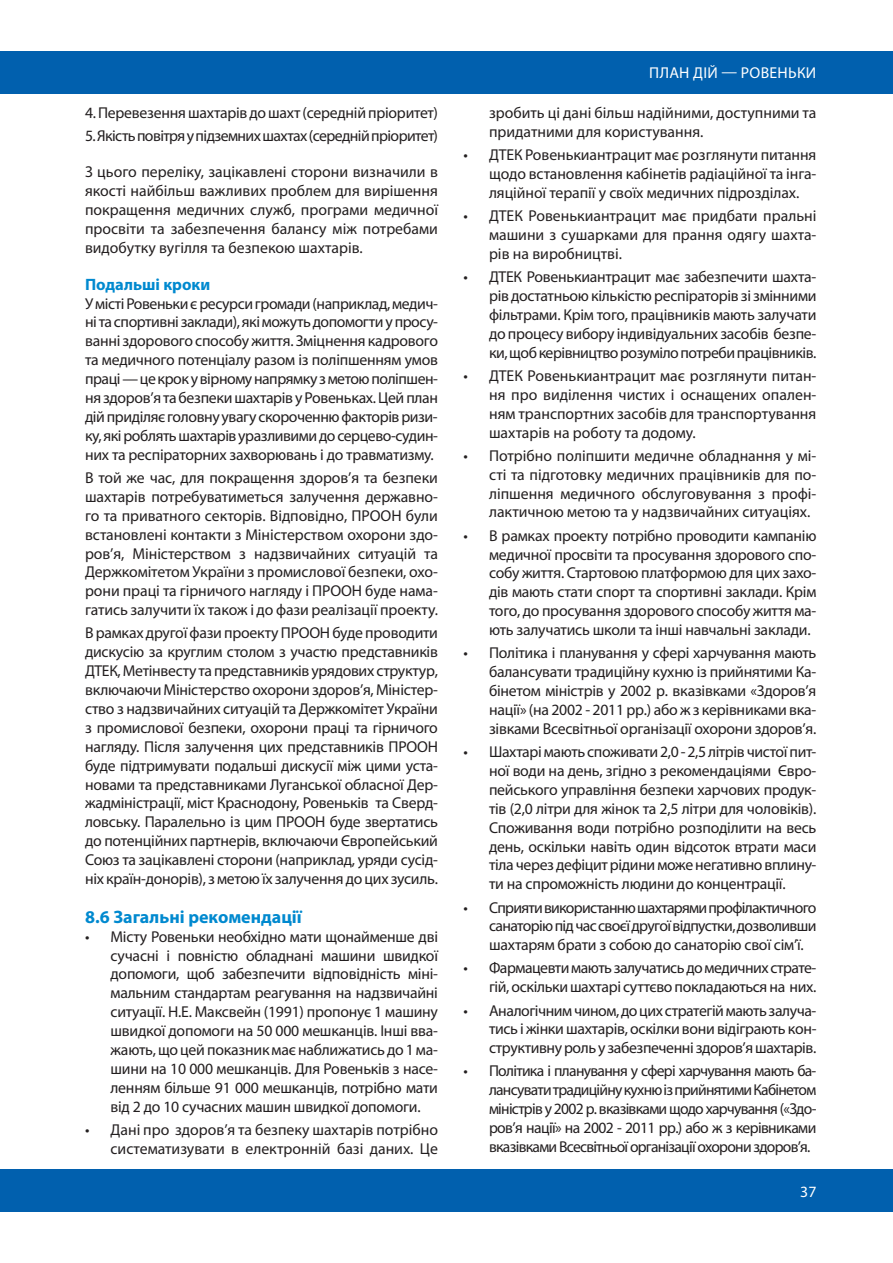
<style>
.page{position:relative;width:893px;height:1263px;background:#fff}
.page>*{position:absolute;margin:0;border:0;box-sizing:border-box;transform-origin:0 0}
.t1{font:700 18px "Myriad Pro";color:#0089cf}
.t2{font:700 16.5px "Myriad Pro";color:#0089cf}
.t3{font:15.75px/18.9px "Myriad Pro";letter-spacing:-.015em;color:#231f20;text-align:justify}
.t4{font:15.75px "Myriad Pro";letter-spacing:-.035em;color:#231f20}
.t5{font:15.75px "Myriad Pro";letter-spacing:.02em;color:#fff}
</style>
<div class="page">
<div style="left:0;top:51px;width:893px;height:43px;background:#0160ae"></div>
<div style="left:0;top:1169px;width:893px;height:43px;background:#0160ae"></div>
<p class="t3" style="left:85px;top:103px;width:354px">4. Перевезення шахтарів до шахт (середній пріоритет)</p>
<p class="t4" style="left:85px;top:126px;width:355px">5. Якість повітря у підземних шахтах (середній пріоритет)</p>
<p class="t3" style="left:85px;top:162px;width:354px">З цього переліку, зацікавлені сторони визначили в якості найбільш важливих проблем для вирішення покращення медичних служб, програми медичної просвіти та забезпечення балансу між потребами видобутку вугілля та безпекою шахтарів.</p>
<p class="t2" style="left:85px;top:273px;width:127px">Подальші кроки</p>
<p class="t3" style="left:85px;top:294px;width:355px">У місті Ровеньки є ресурси громади (наприклад, медич&shy;ні та спортивні заклади), які можуть допомогти у просу&shy;ванні здорового способу життя. Зміцнення кадрового та медичного потенціалу разом із поліпшенням умов праці — це крок у вірному напрямку з метою поліпшен&shy;ня здоров’я та безпеки шахтарів у Ровеньках. Цей план дій приділяє головну увагу скороченню факторів ризи&shy;ку, які роблять шахтарів уразливими до серцево-судин&shy;них та респіраторних захворювань і до травматизму.</p>
<p class="t3" style="left:85px;top:468px;width:354px">В той же час, для покращення здоров’я та безпеки шахтарів потребуватиметься залучення державно&shy;го та приватного секторів. Відповідно, ПРООН були встановлені контакти з Міністерством охорони здо&shy;ров’я, Міністерством з надзвичайних ситуацій та Держкомітетом України з промислової безпеки, охо&shy;рони праці та гірничого нагляду і ПРООН буде нама&shy;гатись залучити їх також і до фази реалізації проекту.</p>
<p class="t3" style="left:85px;top:623px;width:354px">В рамках другої фази проекту ПРООН буде проводити дискусію за круглим столом з участю представників ДТЕК, Метінвесту та представників урядових структур, включаючи Міністерство охорони здоров’я, Міністер&shy;ство з надзвичайних ситуацій та Держкомітет України з промислової безпеки, охорони праці та гірничого нагляду. Після залучення цих представників ПРООН буде підтримувати подальші дискусії між цими уста&shy;новами та представниками Луганської обласної Дер&shy;жадміністрації, міст Краснодону, Ровеньків та Сверд&shy;ловську. Паралельно із цим ПРООН буде звертатись до потенційних партнерів, включаючи Європейський Союз та зацікавлені сторони (наприклад, уряди сусід&shy;ніх країн-донорів), з метою їх залучення до цих зусиль.</p>
<p class="t1" style="left:85px;top:905px;width:218px">8.6 Загальні рекомендації</p>
<p class="t3" style="left:111px;top:927px;width:329px;text-indent:-26px">• Місту Ровеньки необхідно мати щонайменше дві сучасні і повністю обладнані машини швидкої допомоги, щоб забезпечити відповідність міні&shy;мальним стандартам реагування на надзвичайні ситуації. Н.Е. Максвейн (1991) пропонує 1 машину швидкої допомоги на 50 000 мешканців. Інші вва&shy;жають, що цей показник має наближатись до 1 ма&shy;шини на 10 000 мешканців. Для Ровеньків з насе&shy;ленням більше 91 000 мешканців, потрібно мати від 2 до 10 сучасних машин швидкої допомоги.</p>
<p class="t3" style="left:85px;top:1120px;width:354px;text-align:right">• Дані про здоров’я та безпеку шахтарів потрібно систематизувати в електронній базі даних. Це</p>
<p class="t5" style="left:649px;top:63px;width:169px">ПЛАН ДІЙ — РОВЕНЬКИ</p>
<p class="t3" style="left:489px;top:103px;width:329px">зробить ці дані більш надійними, доступними та придатними для користування.</p>
<p class="t3" style="left:489px;top:145px;width:329px;text-indent:-26px">• ДТЕК Ровенькиантрацит має розглянути питання щодо встановлення кабінетів радіаційної та інга&shy;ляційної терапії у своїх медичних підрозділах.</p>
<p class="t3" style="left:489px;top:206px;width:329px;text-indent:-26px">• ДТЕК Ровенькиантрацит має придбати пральні машини з сушарками для прання одягу шахта&shy;рів на виробництві.</p>
<p class="t3" style="left:489px;top:267px;width:329px;text-indent:-26px">• ДТЕК Ровенькиантрацит має забезпечити шахта&shy;рів достатньою кількістю респіраторів зі змінними фільтрами. Крім того, працівників мають залучати до процесу вибору індивідуальних засобів безпе&shy;ки, щоб керівництво розуміло потреби працівників.</p>
<p class="t3" style="left:489px;top:366px;width:329px;text-indent:-26px">• ДТЕК Ровенькиантрацит має розглянути питан&shy;ня про виділення чистих і оснащених опален&shy;ням транспортних засобів для транспортування шахтарів на роботу та додому.</p>
<p class="t3" style="left:489px;top:446px;width:329px;text-indent:-26px">• Потрібно поліпшити медичне обладнання у мі&shy;сті та підготовку медичних працівників для по&shy;ліпшення медичного обслуговування з профі&shy;лактичною метою та у надзвичайних ситуаціях.</p>
<p class="t3" style="left:489px;top:526px;width:329px;text-indent:-26px">• В рамках проекту потрібно проводити кампанію медичної просвіти та просування здорового спо&shy;собу життя. Стартовою платформою для цих захо&shy;дів мають стати спорт та спортивні заклади. Крім того, до просування здорового способу життя ма&shy;ють залучатись школи та інші навчальні заклади.</p>
<p class="t3" style="left:489px;top:643px;width:329px;text-indent:-26px">• Політика і планування у сфері харчування мають балансувати традиційну кухню із прийнятими Ка&shy;бінетом міністрів у 2002 р. вказівками «Здоров’я нації» (на 2002 - 2011 рр.) або ж з керівниками вка&shy;зівками Всесвітньої організації охорони здоров’я.</p>
<p class="t3" style="left:489px;top:742px;width:329px;text-indent:-26px">• Шахтарі мають споживати 2,0 - 2,5 літрів чистої пит&shy;ної води на день, згідно з рекомендаціями Євро&shy;пейського управління безпеки харчових продук&shy;тів (2,0 літри для жінок та 2,5 літри для чоловіків).<br>Споживання води потрібно розподілити на весь день, оскільки навіть один відсоток втрати маси тіла через дефіцит рідини може негативно вплину&shy;ти на спроможність людини до концентрації.</p>
<p class="t3" style="left:489px;top:897px;width:329px;text-indent:-26px">• Сприяти використанню шахтарями профілактичного санаторію під час своєї другої відпустки, дозволивши шахтарям брати з собою до санаторію свої сім’ї.</p>
<p class="t3" style="left:463px;top:958px;width:354px;text-align:right">• Фармацевти мають залучатись до медичних страте&shy;гій, оскільки шахтарі суттєво покладаються на них.</p>
<p class="t3" style="left:489px;top:1000px;width:329px;text-indent:-26px">• Аналогічним чином, до цих стратегій мають залуча&shy;тись і жінки шахтарів, оскілки вони відіграють кон&shy;структивну роль у забезпеченні здоров’я шахтарів.</p>
<p class="t3" style="left:489px;top:1061px;width:329px;text-indent:-26px">• Політика і планування у сфері харчування мають ба&shy;лансувати традиційну кухню із прийнятими Кабінетом міністрів у 2002 р. вказівками щодо харчування («Здо&shy;ров’я нації» на 2002 - 2011 рр.) або ж з керівниками вказівками Всесвітньої організації охорони здоров’я.</p>
<p class="t5" style="left:800px;top:1181px;width:18px">37</p>
</div>
